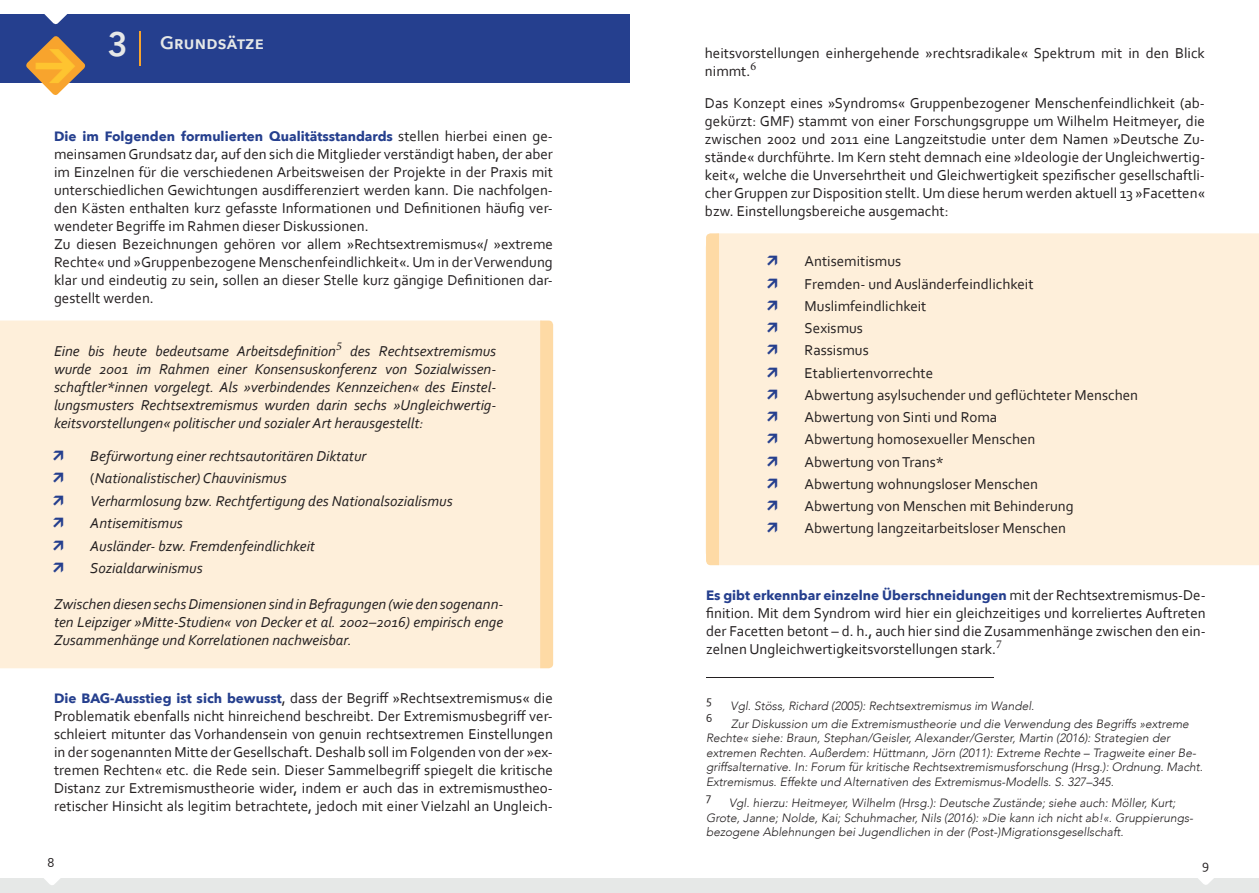
<style>
.page{position:relative;width:1259px;height:893px;background:#fff}
.page>*{position:absolute;margin:0;border:0;box-sizing:border-box;transform-origin:0 0}
.t1{font:500 44.7px "Avenir Next";color:#e6e8e7}
.t2{font:600 18px "Avenir Next";letter-spacing:.01em;color:#e6e8e7}
.t3{font:15px/18px "Corbel";color:#231f20}
.t4{font:italic 15px/18px "Corbel";color:#231f20;text-align:justify}
.t5{font:700 13.5px "Avenir Next";color:#253f8e}
.t6{font:13.5px "Corbel";color:#231f20}
.t7{font:italic 300 12px/14.5px "Avenir";color:#231f20}
.t8{font:12px "Corbel";color:#231f20}
.s1{font-family:"Corbel";font-weight:400;font-size:15px;color:#231f20}
.s2{font-style:normal}
.s3{font-family:"Avenir Next";font-weight:700;font-size:13.5px;color:#253f8e}
</style>
<div class="page">
<div style="left:0;top:879px;width:1259px;height:14px;background:#e6e8e7"></div>
<svg style="left:8px;top:878px;width:88px;height:7px"></svg>
<svg style="left:1160px;top:878px;width:91px;height:7px"></svg>
<div style="left:0;top:14px;width:629px;height:69px;background:#253f8e"></div>
<svg style="left:44px;top:14px;width:24px;height:11px"></svg>
<hr style="left:139px;top:31px;width:2px;height:34px;background:#f8a42d">
<div style="left:705px;top:233px;width:554px;height:332px;background:#feefda"></div>
<div style="left:706px;top:233px;width:13px;height:332px;background:#fedaa5"></div>
<div style="left:0;top:321px;width:540px;height:347px;background:#feefda"></div>
<svg style="left:540px;top:321px;width:13px;height:347px;background:#fedaa5"></svg>
<hr style="left:706px;top:678px;width:287px;height:1px;background:#231f20">
<svg style="left:26px;top:36px;width:60px;height:59px"></svg>
<svg style="left:53px;top:450px;width:10px;height:10px"></svg>
<svg style="left:53px;top:473px;width:10px;height:10px"></svg>
<svg style="left:53px;top:495px;width:10px;height:10px"></svg>
<svg style="left:53px;top:518px;width:10px;height:10px"></svg>
<svg style="left:53px;top:540px;width:10px;height:10px"></svg>
<svg style="left:53px;top:563px;width:10px;height:10px"></svg>
<svg style="left:767px;top:256px;width:10px;height:10px"></svg>
<svg style="left:767px;top:278px;width:10px;height:10px"></svg>
<svg style="left:767px;top:300px;width:10px;height:10px"></svg>
<svg style="left:767px;top:323px;width:10px;height:9px"></svg>
<svg style="left:767px;top:345px;width:10px;height:10px"></svg>
<svg style="left:767px;top:367px;width:10px;height:10px"></svg>
<svg style="left:767px;top:389px;width:10px;height:10px"></svg>
<svg style="left:767px;top:411px;width:10px;height:10px"></svg>
<svg style="left:767px;top:434px;width:10px;height:10px"></svg>
<svg style="left:767px;top:456px;width:10px;height:10px"></svg>
<svg style="left:767px;top:478px;width:10px;height:10px"></svg>
<svg style="left:767px;top:500px;width:10px;height:10px"></svg>
<svg style="left:767px;top:523px;width:10px;height:10px"></svg>
<h1 class="t1" style="left:106px;top:2px;width:24px">3</h1>
<p class="t2" style="left:160px;top:28px;width:105px">GrunDsÄtze</p>
<p class="t5" style="left:54px;top:125px;width:500px">Die im Folgenden formulierten Qualitätsstandards <span class="s1">stellen hierbei einen ge-</span></p>
<p class="t3" style="left:54px;top:145px;width:500px">meinsamen Grundsatz dar, auf den sich die Mitglieder verständigt haben, der aber im Einzelnen für die verschiedenen Arbeitsweisen der Projekte in der Praxis mit unterschiedlichen Gewichtungen ausdifferenziert werden kann. Die nachfolgen&shy;den Kästen enthalten kurz gefasste Informationen und Definitionen häufig ver&shy;wendeter Begriffe im Rahmen dieser Diskussionen.<br>Zu diesen Bezeichnungen gehören vor allem »Rechtsextremismus«/ »extreme Rechte« und »Gruppenbezogene Menschenfeindlichkeit«. Um in der Verwendung klar und eindeutig zu sein, sollen an dieser Stelle kurz gängige Definitionen dar&shy;gestellt werden.</p>
<p class="t4" style="left:54px;top:342px;width:444px">Eine bis heute bedeutsame Arbeitsdefinition<sup>5</sup> des Rechtsextremismus wurde 2001 im Rahmen einer Konsensuskonferenz von Sozialwissen&shy;schaftler*innen vorgelegt. Als »verbindendes Kennzeichen« des Einstel&shy;lungsmusters Rechtsextremismus wurden darin sechs »Ungleichwertig&shy;keitsvorstellungen« politischer und sozialer Art herausgestellt:</p>
<p class="t4" style="left:90px;top:444px;width:364px;line-height:22.5px;text-align:left">Befürwortung einer rechtsautoritären Diktatur <span class="s2">(</span>Nationalistischer) Chauvinismus<br>Verharmlosung bzw. Rechtfertigung des Nationalsozialismus Antisemitismus<br>Ausländer- bzw. Fremdenfeindlichkeit<br>Sozialdarwinismus</p>
<p class="t4" style="left:54px;top:594px;width:451px">Zwischen diesen sechs Dimensionen sind in Befragungen (wie den sogenann&shy;ten Leipziger »Mitte-Studien« von Decker et al. 2002–2016) empirisch enge Zusammenhänge und Korrelationen nachweisbar.</p>
<p class="t3" style="left:705px;top:44px;width:501px">heitsvorstellungen einhergehende »rechtsradikale« Spektrum mit in den Blick nimmt.<sup>6</sup></p>
<p class="t3" style="left:705px;top:94px;width:501px;text-align:justify">Das Konzept eines »Syndroms« Gruppenbezogener Menschenfeindlichkeit (ab&shy;gekürzt: GMF) stammt von einer Forschungsgruppe um Wilhelm Heitmeyer, die zwischen 2002 und 2011 eine Langzeitstudie unter dem Namen »Deutsche Zu&shy;stände« durchführte. Im Kern steht demnach eine »Ideologie der Ungleichwertig&shy;keit«, welche die Unversehrtheit und Gleichwertigkeit spezifischer gesellschaftli&shy;cher Gruppen zur Disposition stellt. Um diese herum werden aktuell 13 »Facetten« bzw. Einstellungsbereiche ausgemacht:</p>
<p class="t3" style="left:804px;top:250px;width:335px;line-height:22.2px">Antisemitismus<br>Fremden- und Ausländerfeindlichkeit<br>Muslimfeindlichkeit<br>Sexismus<br>Rassismus<br>Etabliertenvorrechte<br>Abwertung asylsuchender und geflüchteter Menschen<br>Abwertung von Sinti und Roma<br>Abwertung homosexueller Menschen<br>Abwertung von Trans*<br>Abwertung wohnungsloser Menschen<br>Abwertung von Menschen mit Behinderung<br>Abwertung langzeitarbeitsloser Menschen</p>
<p class="t5" style="left:706px;top:584px;width:501px">Es gibt erkennbar einzelne Überschneidungen <span class="s1">mit der Rechtsextremismus-De-</span></p>
<p class="t3" style="left:706px;top:604px;width:501px;text-align:justify">finition. Mit dem Syndrom wird hier ein gleichzeitiges und korreliertes Auftreten der Facetten betont – d. h., auch hier sind die Zusammenhänge zwischen den ein&shy;zelnen Ungleichwertigkeitsvorstellungen stark.<sup>7</sup></p>
<p class="t3" style="left:54px;top:688px;width:500px;text-align:justify"><span class="s3">Die BAG-Ausstieg ist sich bewusst</span>, dass der Begriff »Rechtsextremismus« die Problematik ebenfalls nicht hinreichend beschreibt. Der Extremismusbegriff ver&shy;schleiert mitunter das Vorhandensein von genuin rechtsextremen Einstellungen in der sogenannten Mitte der Gesellschaft. Deshalb soll im Folgenden von der »ex&shy;tremen Rechten« etc. die Rede sein. Dieser Sammelbegriff spiegelt die kritische Distanz zur Extremismustheorie wider, indem er auch das in extremismustheo&shy;retischer Hinsicht als legitim betrachtete, jedoch mit einer Vielzahl an Ungleich-</p>
<p class="t8" style="left:706px;top:693px;width:7px">5</p>
<p class="t7" style="left:730px;top:699px;width:305px">Vgl. Stöss, Richard (2005): Rechtsextremismus im Wandel.</p>
<p class="t8" style="left:706px;top:711px;width:8px">6</p>
<p class="t7" style="left:706px;top:717px;width:498px;text-indent:25px">Zur Diskussion um die Extremismustheorie und die Verwendung des Begriffs »extreme Rechte« siehe: Braun, Stephan/Geisler, Alexander/Gerster, Martin (2016): Strategien der extremen Rechten. Außerdem: Hüttmann, Jörn (2011): Extreme Rechte – Tragweite einer Be&shy;griffsalternative. In: Forum für kritische Rechtsextremismusforschung (Hrsg.): Ordnung. Macht.<br>Extremismus. Effekte und Alternativen des Extremismus-Modells. S. 327–345.</p>
<p class="t8" style="left:706px;top:790px;width:7px">7</p>
<p class="t7" style="left:706px;top:796px;width:488px;text-indent:23px">Vgl. hierzu: Heitmeyer, Wilhelm (Hrsg.): Deutsche Zustände; siehe auch: Möller, Kurt;<br>Grote, Janne; Nolde, Kai; Schuhmacher, Nils (2016): »Die kann ich nicht ab!«. Gruppierungs&shy;bezogene Ablehnungen bei Jugendlichen in der (Post-)Migrationsgesellschaft.</p>
<p class="t6" style="left:47px;top:854px;width:8px">8</p>
<p class="t6" style="left:1202px;top:856px;width:9px">9</p>
</div>
